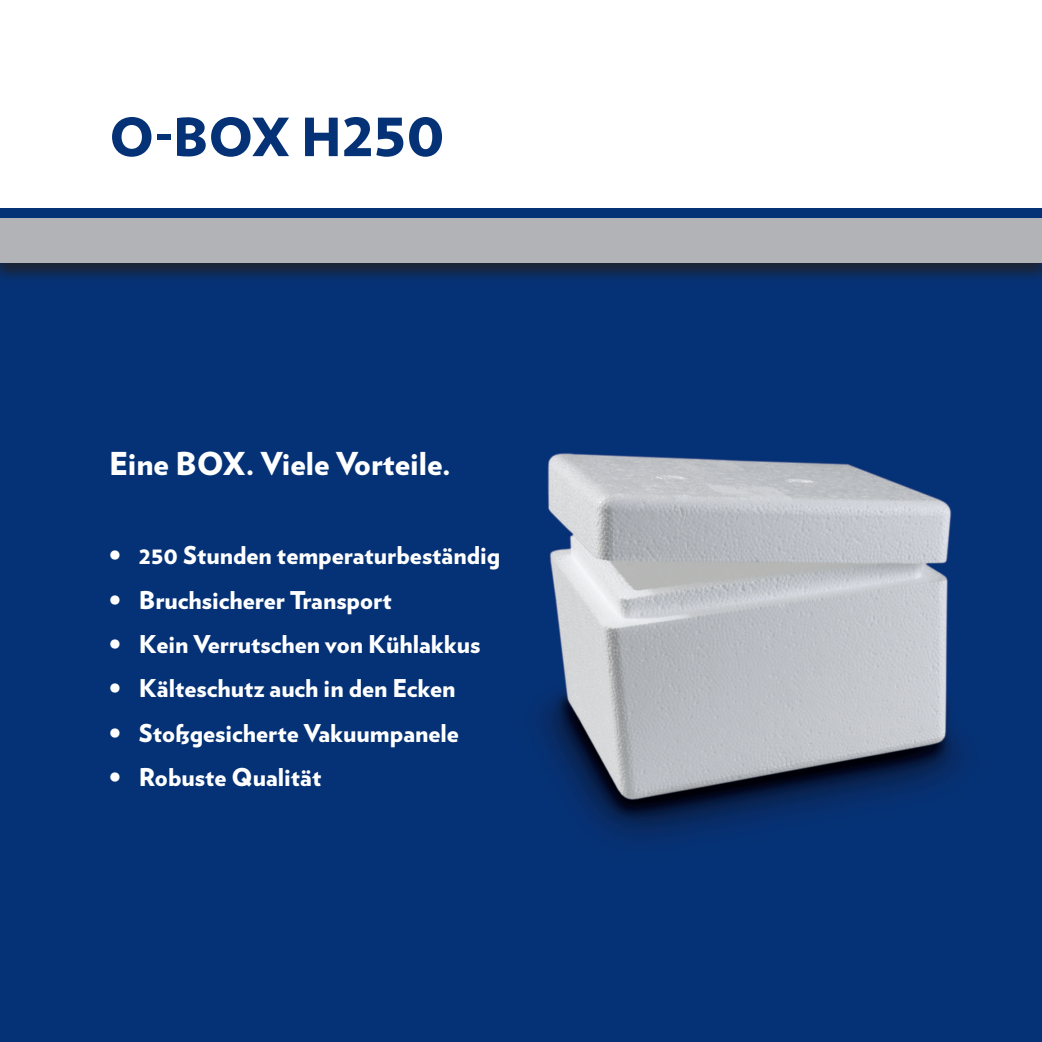
<style>
.page{position:relative;width:1042px;height:1042px;background:#fff}
.page>*{position:absolute;margin:0;border:0;box-sizing:border-box;transform-origin:0 0}
.t1{font:900 52.5px "Verlag";color:#053276}
.t2{font:900 31.5px "Verlag";color:#fff}
.t3{font:900 24.5px "Verlag";color:#fff}
</style>
<div class="page">
<div style="left:0;top:263px;width:1042px;height:779px;background:#053276"></div>
<img style="left:542px;top:453px;width:419px;height:384px">
<div style="left:0;top:208px;width:1042px;height:10px;background:#053276"></div>
<div style="left:0;top:218px;width:1042px;height:65px;background:#231f20;opacity:.75"></div>
<div style="left:0;top:218px;width:1042px;height:45px;background:#b2b3b7"></div>
<p class="t1" style="left:109px;top:94px;width:337px">O-BOX H250</p>
<p class="t2" style="left:109px;top:438px;width:343px">Eine BOX. Viele Vorteile.</p>
<p class="t3" style="left:109px;top:535px;width:393px">• 250 Stunden temperaturbeständig</p>
<p class="t3" style="left:109px;top:579px;width:284px">• Bruchsicherer Transport</p>
<p class="t3" style="left:109px;top:624px;width:373px">• Kein Verrutschen von Kühlakkus</p>
<p class="t3" style="left:109px;top:668px;width:348px">• Kälteschutz auch in den Ecken</p>
<p class="t3" style="left:109px;top:712px;width:351px">• Stoßgesicherte Vakuumpanele</p>
<p class="t3" style="left:109px;top:757px;width:214px">• Robuste Qualität</p>
</div>
